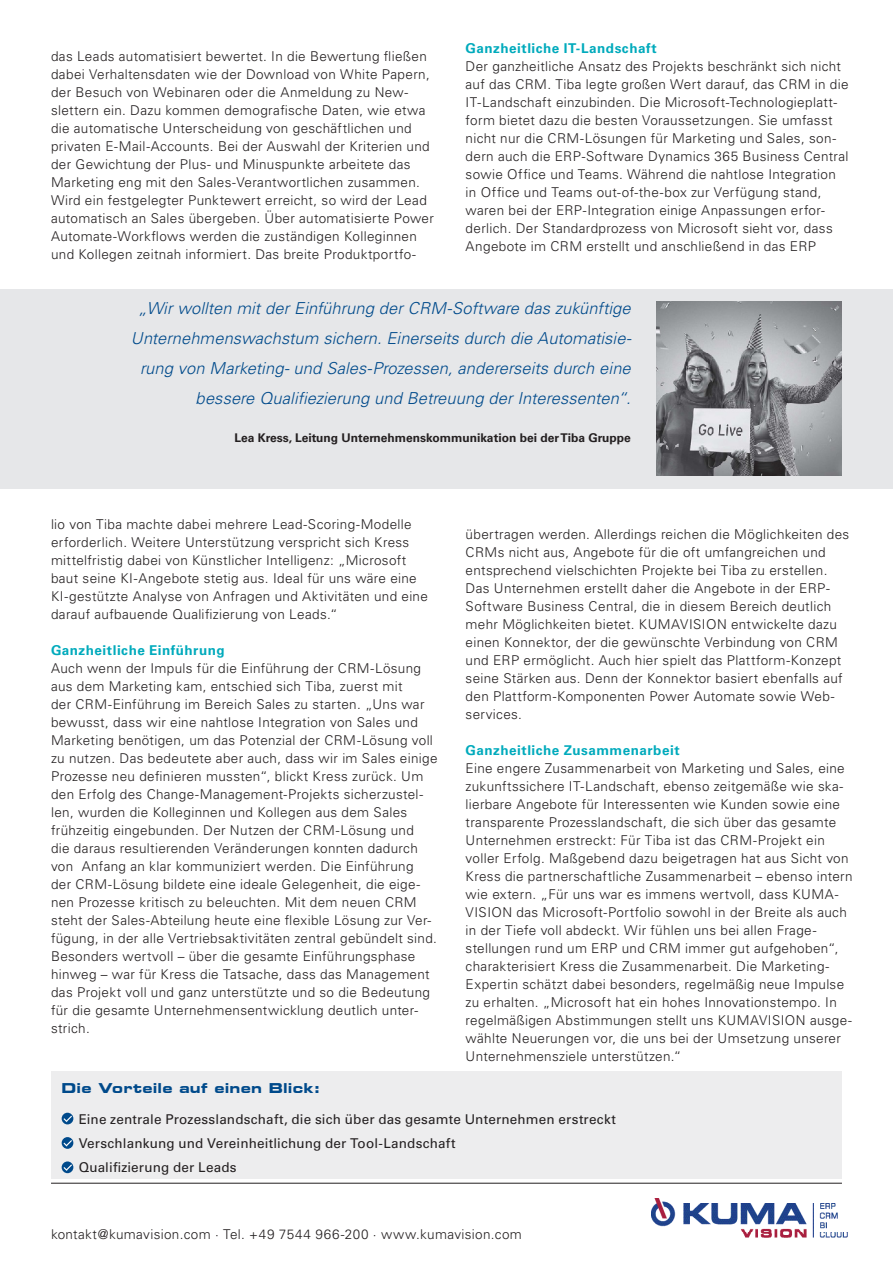
<style>
.page{position:relative;width:893px;height:1263px;background:#fff}
.page>*{position:absolute;margin:0;border:0;box-sizing:border-box;transform-origin:0 0}
.Zitat{font:italic 300 16.5px/30px "Univers LT Std";letter-spacing:.005em;color:#004a8b;text-align:right}
.Fließtext_Univers_45{font:300 13.5px/18px "Univers LT Std";letter-spacing:.025em;color:#231f20}
.t1{font:13.5px "Univers LT Std";letter-spacing:.015em;color:#231f20}
.Adresszeile_RS{font:300 13.5px "Univers LT Std";letter-spacing:.025em;color:#231f20}
.Headline_im_Fließtex{font:700 13.5px "Univers LT Std";letter-spacing:.035em;color:#00aabc}
.t2{font:700 expanded 13.5px "Square 721 BT";letter-spacing:.02em;color:#004a8b}
.Fließtext_Univers_45-2{font:700 13.5px "Univers LT Std";letter-spacing:.035em;color:#00aabc}
.t3{font:700 12px "Univers LT Std";color:#231f20}
</style>
<div class="page">
<div style="left:0;top:289px;width:893px;height:200px;background:#e6e7e9"></div>
<img style="left:657px;top:302px;width:185px;height:174px">
<div style="left:51px;top:1071px;width:791px;height:108px;background:#ededee"></div>
<img style="left:652px;top:1198px;width:195px;height:40px">
<hr style="left:51px;top:1183px;width:791px;height:1px;background:#231f20">
<div style="left:62px;top:1113px;width:11px;height:11px;background:#004a8b;border-radius:50%"></div>
<svg style="left:63px;top:1116px;width:9px;height:6px"></svg>
<svg style="left:62px;top:1137px;width:11px;height:12px"></svg>
<svg style="left:63px;top:1140px;width:9px;height:6px"></svg>
<svg style="left:62px;top:1161px;width:11px;height:12px"></svg>
<svg style="left:63px;top:1164px;width:9px;height:7px"></svg>
<p class="Fließtext_Univers_45" style="left:51px;top:47px;width:384px">das Leads automatisiert bewertet. In die Bewertung fließen dabei Verhaltensdaten wie der Download von White Papern, der Besuch von Webinaren oder die Anmeldung zu New&shy;slettern ein. Dazu kommen demografische Daten, wie etwa die automatische Unterscheidung von geschäftlichen und privaten E-Mail-Accounts. Bei der Auswahl der Kriterien und der Gewichtung der Plus- und Minuspunkte arbeitete das Marketing eng mit den Sales-Verantwortlichen zusammen.<br>Wird ein festgelegter Punktewert erreicht, so wird der Lead automatisch an Sales übergeben. Über automatisierte Power Automate-Workflows werden die zuständigen Kolleginnen und Kollegen zeitnah informiert. Das breite Produktportfo-</p>
<p class="Headline_im_Fließtex" style="left:466px;top:41px;width:193px">Ganzheitliche IT-Landschaft</p>
<p class="Fließtext_Univers_45" style="left:466px;top:58px;width:384px">Der ganzheitliche Ansatz des Projekts beschränkt sich nicht auf das CRM. Tiba legte großen Wert darauf, das CRM in die IT-Landschaft einzubinden. Die Microsoft-Technologieplatt&shy;form bietet dazu die besten Voraussetzungen. Sie umfasst nicht nur die CRM-Lösungen für Marketing und Sales, son&shy;dern auch die ERP-Software Dynamics 365 Business Central sowie Office und Teams. Während die nahtlose Integration in Office und Teams out-of-the-box zur Verfügung stand, waren bei der ERP-Integration einige Anpassungen erfor&shy;derlich. Der Standardprozess von Microsoft sieht vor, dass Angebote im CRM erstellt und anschließend in das ERP</p>
<p class="Zitat" style="left:131px;top:293px;width:502px">„Wir wollten mit der Einführung der CRM-Software das zukünftige Unternehmenswachstum sichern. Einerseits durch die Automatisie&shy;rung von Marketing- und Sales-Prozessen, andererseits durch eine bessere Qualifiezierung und Betreuung der Interessenten“.</p>
<p class="t3" style="left:234px;top:431px;width:398px">Lea Kress, Leitung Unternehmenskommunikation bei der Tiba Gruppe</p>
<p class="Fließtext_Univers_45" style="left:51px;top:515px;width:378px">lio von Tiba machte dabei mehrere Lead-Scoring-Modelle erforderlich. Weitere Unterstützung verspricht sich Kress mittelfristig dabei von Künstlicher Intelligenz: „Microsoft baut seine KI-Angebote stetig aus. Ideal für uns wäre eine KI-gestützte Analyse von Anfragen und Aktivitäten und eine darauf aufbauende Qualifizierung von Leads.“</p>
<p class="Fließtext_Univers_45-2" style="left:51px;top:642px;width:175px">Ganzheitliche Einführung</p>
<p class="Fließtext_Univers_45" style="left:51px;top:659px;width:388px">Auch wenn der Impuls für die Einführung der CRM-Lösung aus dem Marketing kam, entschied sich Tiba, zuerst mit<br>der CRM-Einführung im Bereich Sales zu starten. „Uns war bewusst, dass wir eine nahtlose Integration von Sales und Marketing benötigen, um das Potenzial der CRM-Lösung voll zu nutzen. Das bedeutete aber auch, dass wir im Sales einige Prozesse neu definieren mussten“, blickt Kress zurück. Um den Erfolg des Change-Management-Projekts sicherzustel&shy;len, wurden die Kolleginnen und Kollegen aus dem Sales frühzeitig eingebunden. Der Nutzen der CRM-Lösung und<br>die daraus resultierenden Veränderungen konnten dadurch von Anfang an klar kommuniziert werden. Die Einführung<br>der CRM-Lösung bildete eine ideale Gelegenheit, die eige&shy;nen Prozesse kritisch zu beleuchten. Mit dem neuen CRM steht der Sales-Abteilung heute eine flexible Lösung zur Ver&shy;fügung, in der alle Vertriebsaktivitäten zentral gebündelt sind.<br>Besonders wertvoll – über die gesamte Einführungsphase hinweg – war für Kress die Tatsache, dass das Management das Projekt voll und ganz unterstützte und so die Bedeutung für die gesamte Unternehmensentwicklung deutlich unter&shy;strich.</p>
<p class="Fließtext_Univers_45" style="left:466px;top:526px;width:385px">übertragen werden. Allerdings reichen die Möglichkeiten des CRMs nicht aus, Angebote für die oft umfangreichen und entsprechend vielschichten Projekte bei Tiba zu erstellen.<br>Das Unternehmen erstellt daher die Angebote in der ERP-Software Business Central, die in diesem Bereich deutlich mehr Möglichkeiten bietet. KUMAVISION entwickelte dazu einen Konnektor, der die gewünschte Verbindung von CRM und ERP ermöglicht. Auch hier spielt das Plattform-Konzept seine Stärken aus. Denn der Konnektor basiert ebenfalls auf den Plattform-Komponenten Power Automate sowie Web&shy;services.</p>
<p class="Headline_im_Fließtex" style="left:466px;top:743px;width:216px">Ganzheitliche Zusammenarbeit</p>
<p class="Fließtext_Univers_45" style="left:466px;top:760px;width:388px">Eine engere Zusammenarbeit von Marketing und Sales, eine zukunftssichere IT-Landschaft, ebenso zeitgemäße wie ska&shy;lierbare Angebote für Interessenten wie Kunden sowie eine transparente Prozesslandschaft, die sich über das gesamte Unternehmen erstreckt: Für Tiba ist das CRM-Projekt ein voller Erfolg. Maßgebend dazu beigetragen hat aus Sicht von Kress die partnerschaftliche Zusammenarbeit – ebenso intern wie extern. „Für uns war es immens wertvoll, dass KUMA-VISION das Microsoft-Portfolio sowohl in der Breite als auch in der Tiefe voll abdeckt. Wir fühlen uns bei allen Frage&shy;stellungen rund um ERP und CRM immer gut aufgehoben“, charakterisiert Kress die Zusammenarbeit. Die Marketing-Expertin schätzt dabei besonders, regelmäßig neue Impulse zu erhalten. „Microsoft hat ein hohes Innovationstempo. In regelmäßigen Abstimmungen stellt uns KUMAVISION ausge&shy;wählte Neuerungen vor, die uns bei der Umsetzung unserer Unternehmensziele unterstützen.“</p>
<p class="t2" style="left:62px;top:1080px;width:260px">Die Vorteile auf einen Blick:</p>
<p class="t1" style="left:79px;top:1111px;width:539px">Eine zentrale Prozesslandschaft, die sich über das gesamte Unternehmen erstreckt</p>
<p class="t1" style="left:79px;top:1135px;width:379px">Verschlankung und Vereinheitlichung der Tool-Landschaft</p>
<p class="t1" style="left:79px;top:1160px;width:160px">Qualifizierung der Leads</p>
<p class="Adresszeile_RS" style="left:51px;top:1226px;width:472px">kontakt@kumavision.com · Tel. +49 7544 966-200 · www.kumavision.com</p>
</div>
